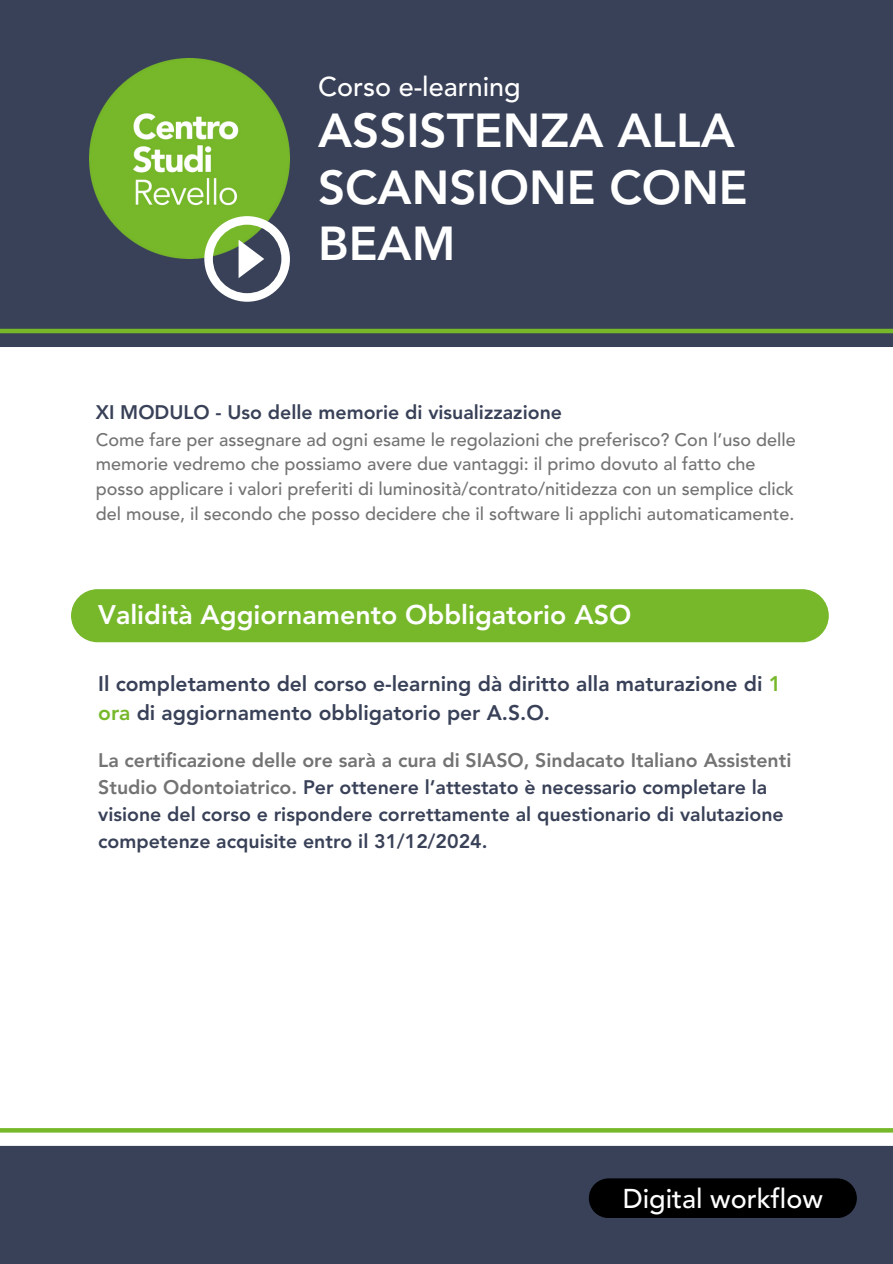
<style>
.page{position:relative;width:893px;height:1264px;background:#fff}
.page>*{position:absolute;margin:0;border:0;box-sizing:border-box;transform-origin:0 0}
.t1{font:800 47.25px/56.2px "Avenir LT Std";color:#fff}
.t2{font:500 27px "Avenir LT Std";color:#fff}
.t3{font:800 26.7px "Avenir LT Std";color:#fff}
.t4{font:800 21px/29.2px "Avenir LT Std";color:#394158}
.t5{font:800 19.5px/27px "Avenir LT Std";color:#394158}
.t6{font:500 18px/24.8px "Avenir LT Std";color:#737373}
.s1{color:#76b82a}
.s2{color:#737373}
</style>
<div class="page">
<div style="left:0;top:0;width:892px;height:1263px;background:#394158"></div>
<img style="left:89px;top:58px;width:201px;height:201px">
<svg style="left:204px;top:216px;width:86px;height:86px"></svg>
<div style="left:0;top:347px;width:892px;height:798px;background:#fff"></div>
<div style="left:588px;top:1178px;width:268px;height:39px;background:#000"></div>
<svg style="left:0;top:1128px;width:892px;height:4px;background:#79b92f"></svg>
<hr style="left:0;top:329px;width:892px;height:4px;background:#76b82a">
<div style="left:71px;top:589px;width:757px;height:53px;background:#76b82a;border-radius:27px"></div>
<h2 class="t2" style="left:318px;top:75px;width:204px">Corso e-learning</h2>
<h1 class="t1" style="left:318px;top:107px;width:431px">ASSISTENZA ALLA<br>SCANSIONE CONE<br>BEAM</h1>
<p class="t5" style="left:96px;top:400px;width:468px">XI MODULO - Uso delle memorie di visualizzazione</p>
<p class="t6" style="left:96px;top:428px;width:701px">Come fare per assegnare ad ogni esame le regolazioni che preferisco? Con l’uso delle memorie vedremo che possiamo avere due vantaggi: il primo dovuto al fatto che posso applicare i valori preferiti di luminosità/contrato/nitidezza con un semplice click del mouse, il secondo che posso decidere che il software li applichi automaticamente.</p>
<h2 class="t3" style="left:98px;top:603px;width:534px">Validità Aggiornamento Obbligatorio ASO</h2>
<h3 class="t4" style="left:98px;top:670px;width:684px">Il completamento del corso e-learning dà diritto alla maturazione di <span class="s1">1 ora</span> di aggiornamento obbligatorio per A.S.O.</h3>
<h3 class="t5" style="left:98px;top:748px;width:694px"><span class="s2">La certificazione delle ore sarà a cura di SIASO, Sindacato Italiano Assistenti Studio Odontoiatrico.</span> Per ottenere l’attestato è necessario completare la visione del corso e rispondere correttamente al questionario di valutazione competenze acquisite entro il 31/12/2024.</h3>
<p class="t2" style="left:622px;top:1187px;width:201px">Digital workflow</p>
</div>
